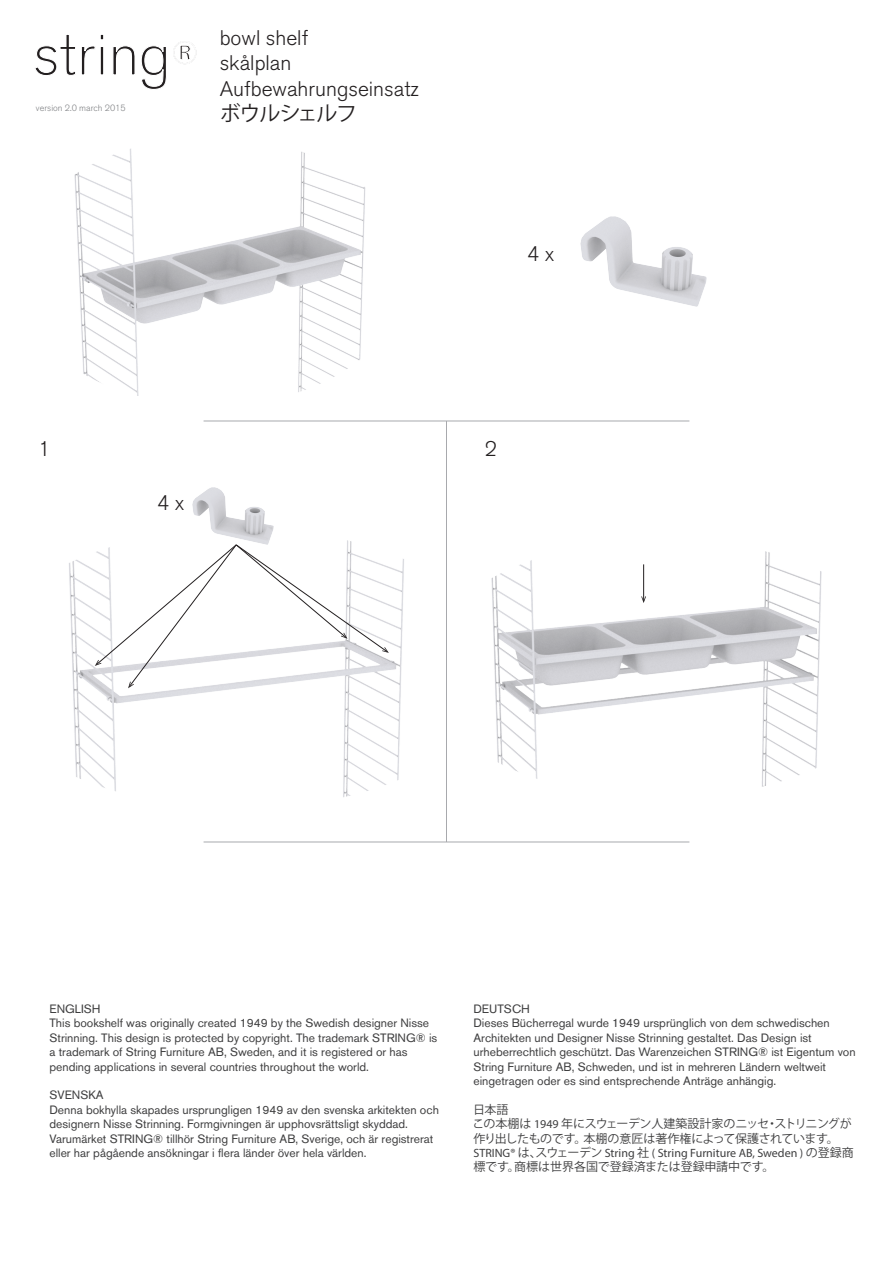
<style>
.page{position:relative;width:893px;height:1263px;background:#fff}
.page>*{position:absolute;margin:0;border:0;box-sizing:border-box;transform-origin:0 0}
.t1{font:300 21px/25.2px "Akzidenz Grotesk BQ";color:#231f20}
.t2{font:21px "Koz Go Pr 6 N";letter-spacing:-.065em;color:#231f20}
.t3{font:12px/14.4px "Akzidenz Grotesk BQ";color:#3e3e3f}
.t4{font:12px/14.4px "Koz Go Pr 6 N";letter-spacing:-.02em;color:#3e3e3f}
.t5{font:12px "Myriad Pro";color:#3e3e3f}
.t6{font:12px "Koz Go Pr 6 N";color:#3e3e3f}
.t7{font:300 9px "Akzidenz Grotesk BQ";color:#808285}
.s1{font-family:"Myriad Pro"}
.s2{font-family:"Koz Go Pr 6 N"}
</style>
<div class="page">
<hr style="left:204px;top:421px;width:485px;height:1px;background:#a8a9ad">
<hr style="left:446px;top:421px;width:1px;height:421px;background:#a8a9ad">
<hr style="left:204px;top:842px;width:485px;height:1px;background:#a8a9ad">
<img style="left:69px;top:540px;width:335px;height:257px">
<img style="left:491px;top:551px;width:331px;height:235px">
<svg style="left:35px;top:34px;width:69px;height:42px"></svg>
<svg style="left:113px;top:45px;width:54px;height:45px"></svg>
<svg style="left:173px;top:41px;width:23px;height:23px"></svg>
<hr style="left:643px;top:564px;width:1px;height:37px;background:#231f20">
<svg style="left:641px;top:596px;width:5px;height:7px"></svg>
<img style="left:74px;top:148px;width:291px;height:248px">
<img style="left:581px;top:216px;width:126px;height:90px">
<svg style="left:95px;top:544px;width:294px;height:144px"></svg>
<img style="left:193px;top:488px;width:80px;height:57px">
<p class="t7" style="left:36px;top:103px;width:91px">version 2.0 march 2015</p>
<h1 class="t1" style="left:220px;top:26px;width:201px">bowl shelf<br>skålplan<br>Aufbewahrungseinsatz</h1>
<h1 class="t2" style="left:220px;top:101px;width:139px">ボウルシェルフ</h1>
<h1 class="t1" style="left:527px;top:242px;width:29px">4 x</h1>
<h1 class="t1" style="left:38px;top:436px;width:14px">1</h1>
<h1 class="t1" style="left:485px;top:436px;width:14px">2</h1>
<h1 class="t1" style="left:157px;top:490px;width:29px">4 x</h1>
<p class="t3" style="left:49px;top:1001px;width:389px">ENGLISH<br>This bookshelf was originally created 1949 by the Swedish designer Nisse Strinning. This design is protected by copyright. The trademark STRING® is a trademark of String Furniture AB, Sweden, and it is registered or has pending applications in several countries throughout the world.</p>
<p class="t3" style="left:49px;top:1088px;width:391px">SVENSKA<br>Denna bokhylla skapades ursprungligen 1949 av den svenska arkitekten och designern Nisse Strinning. Formgivningen är upphovsrättsligt skyddad.<br>Varumärket STRING® tillhör String Furniture AB, Sverige, och är registrerat eller har pågående ansökningar i flera länder över hela världen.</p>
<p class="t3" style="left:473px;top:1001px;width:384px">DEUTSCH<br>Dieses Bücherregal wurde 1949 ursprünglich von dem schwedischen Architekten und Designer Nisse Strinning gestaltet. Das Design ist urheberrechtlich geschützt. Das Warenzeichen STRING® ist Eigentum von String Furniture AB, Schweden, und ist in mehreren Ländern weltweit eingetragen oder es sind entsprechende Anträge anhängig.</p>
<p class="t4" style="left:473px;top:1102px;width:381px">日本語<br>この本棚は <span class="s1">1949</span> 年にスウェーデン人建築設計家のニッセ・ストリニングが作り出したものです。本棚の意匠は著作権によって保護されています。</p>
<p class="t5" style="left:473px;top:1146px;width:382px">STRING® <span class="s2">は、スウェーデン</span> String <span class="s2">社</span> ( String Furniture AB, Sweden ) <span class="s2">の登録商</span></p>
<p class="t6" style="left:473px;top:1160px;width:303px">標です。商標は世界各国で登録済または登録申請中です。</p>
</div>
